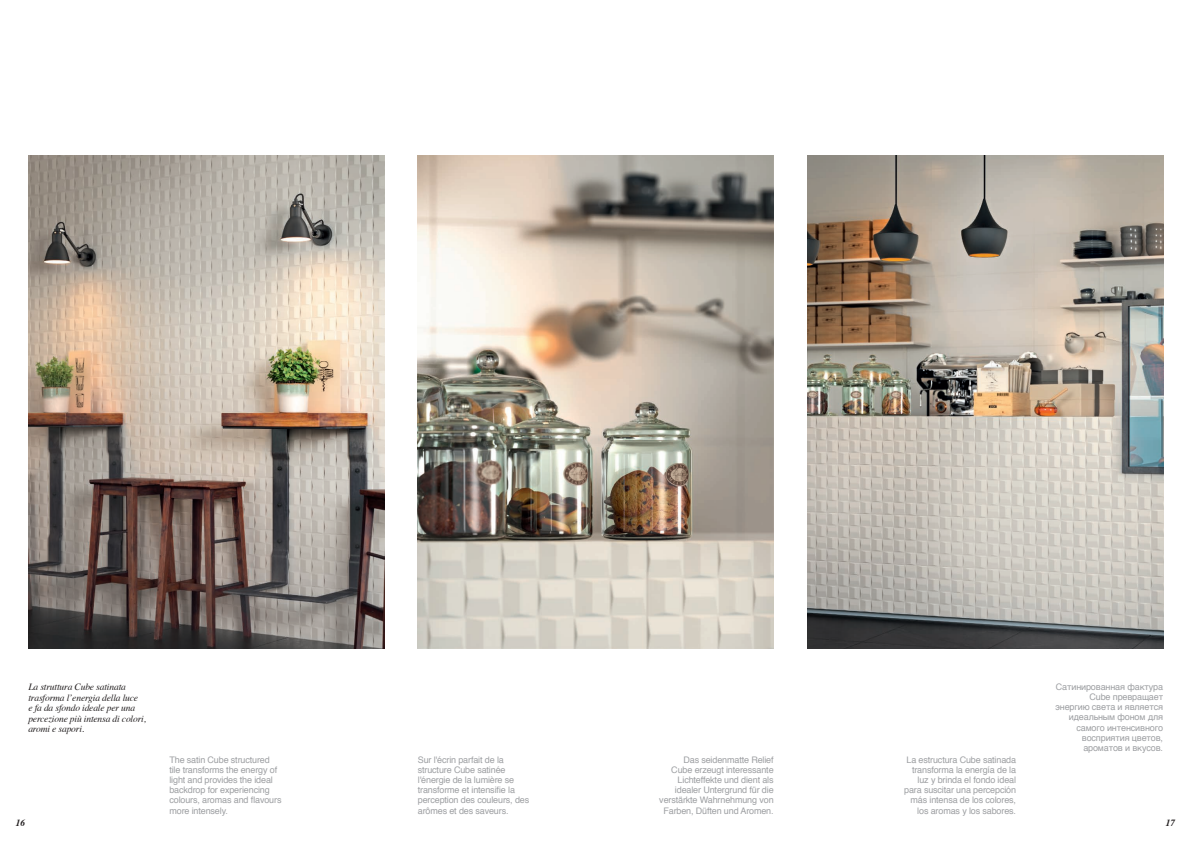
<style>
.page{position:relative;width:1191px;height:842px;background:#fff}
.page>*{position:absolute;margin:0;border:0;box-sizing:border-box;transform-origin:0 0}
.t1{font:italic 9.5px/10.5px "Times";letter-spacing:-.015em;color:#231f20}
.t2{font:italic 700 9.5px "Times";color:#231f20}
.t3{font:9px/10.2px "Helvetica";letter-spacing:-.015em;color:#9d9fa2;text-align:right}
</style>
<div class="page">
<img style="left:418px;top:155px;width:355px;height:493px">
<img style="left:807px;top:155px;width:356px;height:493px">
<img style="left:28px;top:155px;width:356px;height:493px">
<p class="t1" style="left:28px;top:681px;width:119px">La struttura Cube satinata trasforma l’energia della luce<br>e fa da sfondo ideale per una percezione più intensa di colori, aromi e sapori.</p>
<p class="t3" style="left:1055px;top:682px;width:109px">Сатинированная фактура<br>Cube превращает энергию света и является идеальным фоном для самого интенсивного восприятия цветов, ароматов и вкусов.</p>
<p class="t3" style="left:659px;top:755px;width:116px">Das seidenmatte Relief<br>Cube erzeugt interessante<br>Lichteffekte und dient als idealer Untergrund für die verstärkte Wahrnehmung von<br>Farben, Düften und Aromen.</p>
<p class="t3" style="left:904px;top:755px;width:113px">La estructura Cube satinada transforma la energía de la luz y brinda el fondo ideal para suscitar una percepción más intensa de los colores, los aromas y los sabores.</p>
<p class="t3" style="left:169px;top:755px;width:114px;text-align:left">The satin Cube structured tile transforms the energy of light and provides the ideal backdrop for experiencing colours, aromas and flavours more intensely.</p>
<p class="t3" style="left:418px;top:755px;width:113px;text-align:left">Sur l'écrin parfait de la structure Cube satinée l'énergie de la lumière se transforme et intensifie la perception des couleurs, des arômes et des saveurs.</p>
<p class="t2" style="left:16px;top:814px;width:11px">16</p>
<p class="t2" style="left:1165px;top:814px;width:11px">17</p>
</div>
